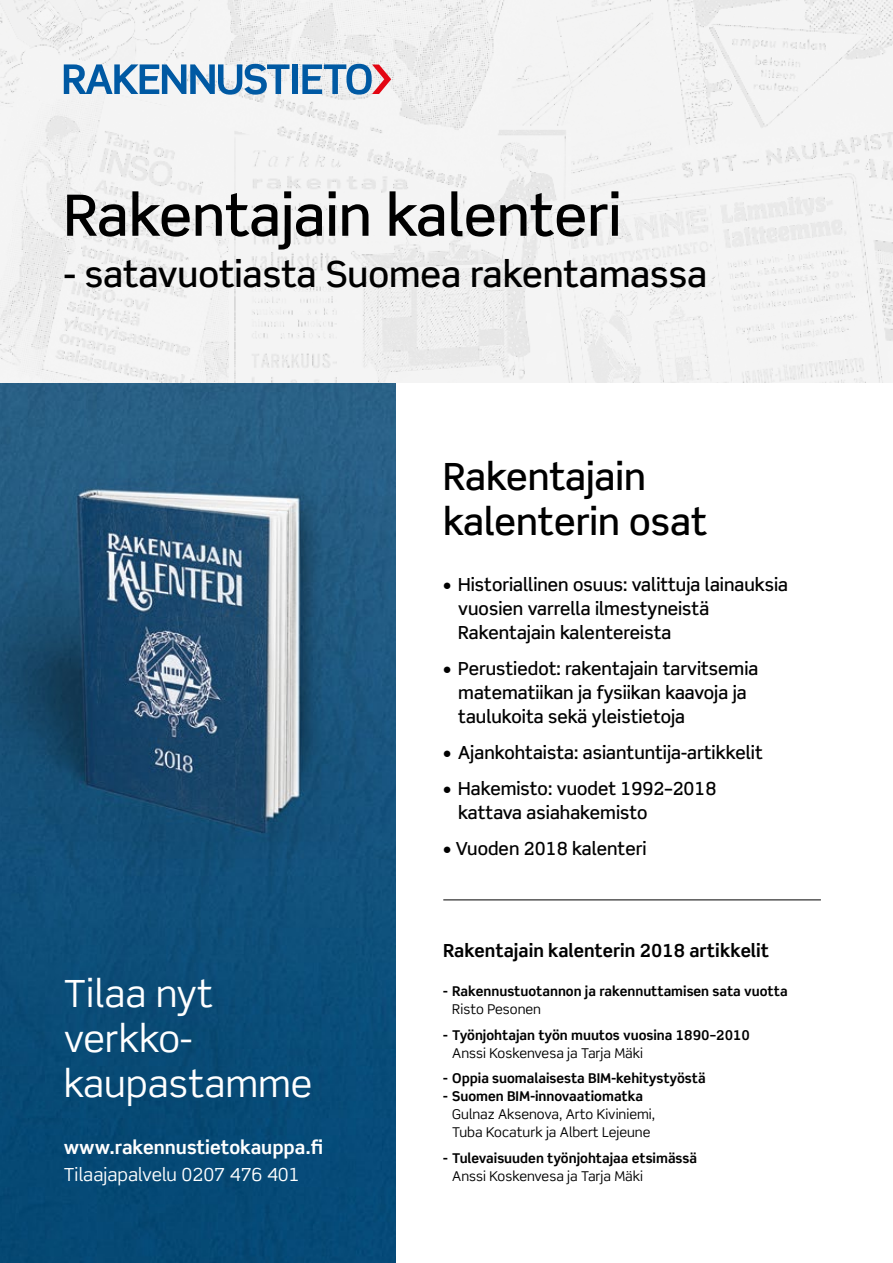
<style>
.page{position:relative;width:893px;height:1263px;background:#fff}
.page>*{position:absolute;margin:0;border:0;box-sizing:border-box;transform-origin:0 0}
.t1{font:500 57px "Scene Std";color:#000}
.t2{font:37.5px/45px "Scene Std";color:#fff}
.t3{font:500 37.5px/45px "Scene Std";color:#000}
.t4{font:500 36px "Scene Std";color:#000}
.t5{font:700 18.75px "Scene Std";color:#fff}
.t6{font:500 18px/24px "Scene Std";color:#000}
.t7{font:700 18px "Scene Std";color:#000}
.t8{font:18px "Scene Std";color:#fff}
.t9{font:700 13.5px "Scene Std";color:#000}
.t10{font:13.5px/18px "Scene Std";color:#000}
</style>
<div class="page">
<img style="left:0;top:383px;width:395px;height:880px">
<img style="left:0;top:0;width:893px;height:383px">
<hr style="left:443px;top:900px;width:378px;height:1px;background:#000">
<svg style="left:64px;top:64px;width:225px;height:31px"></svg>
<div style="left:292px;top:64px;width:6px;height:30px;background:#0059a3"></div>
<svg style="left:302px;top:64px;width:89px;height:31px"></svg>
<h1 class="t1" style="left:64px;top:180px;width:559px">Rakentajain kalenteri</h1>
<h3 class="t4" style="left:64px;top:251px;width:645px">- satavuotiasta Suomea rakentamassa</h3>
<h2 class="t3" style="left:443px;top:453px;width:265px">Rakentajain kalenterin osat</h2>
<h2 class="t2" style="left:64px;top:971px;width:250px">Tilaa nyt verkko&shy;kaupastamme</h2>
<p class="t5" style="left:64px;top:1136px;width:261px">www.rakennustietokauppa.fi</p>
<p class="t8" style="left:64px;top:1163px;width:238px">Tilaajapalvelu 0207 476 401</p>
<p class="t6" style="left:458px;top:572px;width:331px;text-indent:-15px">• Historiallinen osuus: valittuja lainauksia vuosien varrella ilmestyneistä<br>Rakentajain kalentereista</p>
<p class="t6" style="left:458px;top:656px;width:302px;text-indent:-15px">• Perustiedot: rakentajain tarvitsemia matematiikan ja fysiikan kaavoja ja taulukoita sekä yleistietoja</p>
<p class="t6" style="left:443px;top:740px;width:321px">• Ajankohtaista: asiantuntija-artikkelit</p>
<p class="t6" style="left:458px;top:776px;width:260px;text-indent:-15px">• Hakemisto: vuodet 1992–2018 kattava asiahakemisto</p>
<p class="t6" style="left:443px;top:836px;width:205px">• Vuoden 2018 kalenteri</p>
<p class="t7" style="left:443px;top:939px;width:327px">Rakentajain kalenterin 2018 artikkelit</p>
<p class="t9" style="left:443px;top:983px;width:346px">- Rakennustuotannon ja rakennuttamisen sata vuotta</p>
<p class="t10" style="left:452px;top:1000px;width:90px">Risto Pesonen</p>
<p class="t9" style="left:443px;top:1026px;width:308px">- Työnjohtajan työn muutos vuosina 1890–2010</p>
<p class="t10" style="left:452px;top:1043px;width:192px">Anssi Koskenvesa ja Tarja Mäki</p>
<p class="t9" style="left:443px;top:1070px;width:264px">- Oppia suomalaisesta BIM-kehitystyöstä</p>
<p class="t9" style="left:443px;top:1088px;width:201px">- Suomen BIM-innovaatiomatka</p>
<p class="t10" style="left:452px;top:1105px;width:204px">Gulnaz Aksenova, Arto Kiviniemi,<br>Tuba Kocaturk ja Albert Lejeune</p>
<p class="t9" style="left:443px;top:1149px;width:255px">- Tulevaisuuden työnjohtajaa etsimässä</p>
<p class="t10" style="left:452px;top:1166px;width:192px">Anssi Koskenvesa ja Tarja Mäki</p>
</div>
